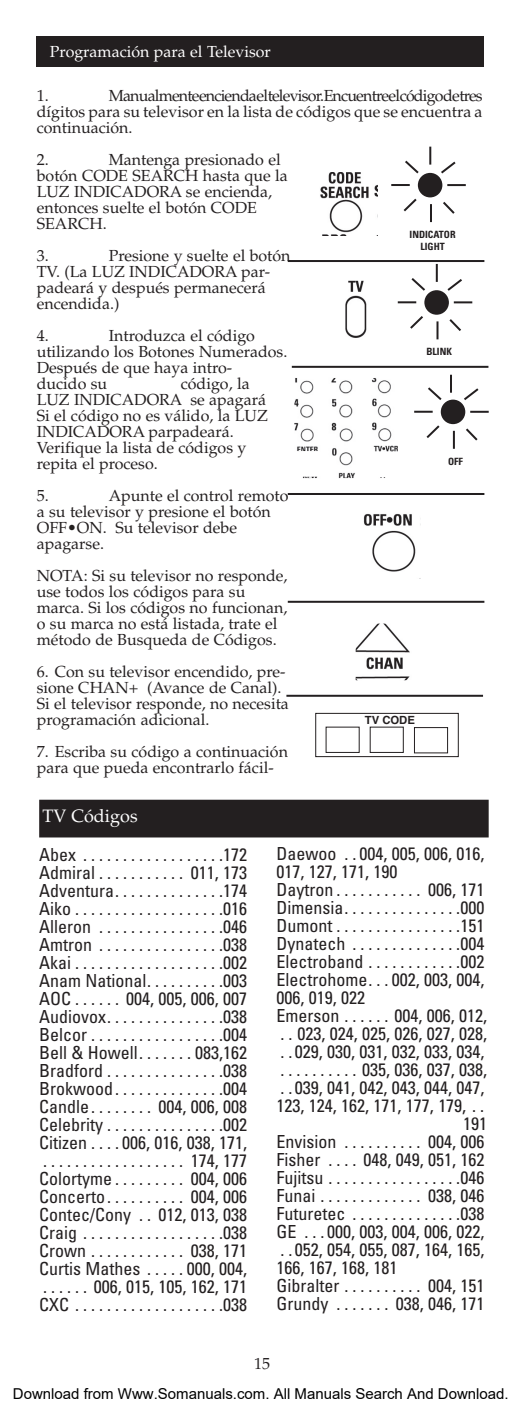
<style>
.page{position:relative;width:522px;height:1422px;background:#fff}
.page>*{position:absolute;margin:0;border:0;box-sizing:border-box;transform-origin:0 0}
.t1{font:condensed 18px/18px "Univers";color:#231f20;text-align:justify}
.t2{font:18px "Palatino";color:#fff}
.t3{font:16px/16px "Palatino";color:#231f20}
.t4{font:16px "Palatino";color:#fff}
.t5{font:15px "Arial";color:#000}
.t6{font:700 11.2px "Helvetica";color:#231f20}
.t7{font:700 condensed 10px/12px "Univers";color:#231f20;text-align:center}
</style>
<div class="page">
<div style="left:37px;top:36px;width:447px;height:31px;background:#231f20"></div>
<svg style="left:315px;top:712px;width:144px;height:45px"></svg>
<img style="left:320px;top:172px;width:58px;height:64px">
<div style="left:418px;top:173px;width:24px;height:24px;background:#231f20;border-radius:50%"></div>
<svg style="left:429px;top:147px;width:2px;height:18px"></svg>
<svg style="left:430px;top:204px;width:2px;height:18px"></svg>
<svg style="left:391px;top:184px;width:19px;height:2px"></svg>
<svg style="left:447px;top:184px;width:19px;height:2px"></svg>
<svg style="left:405px;top:160px;width:14px;height:14px"></svg>
<svg style="left:441px;top:161px;width:15px;height:13px"></svg>
<svg style="left:403px;top:198px;width:14px;height:14px"></svg>
<svg style="left:443px;top:201px;width:12px;height:13px"></svg>
<img style="left:345px;top:280px;width:22px;height:58px">
<div style="left:424px;top:290px;width:25px;height:25px;background:#231f20;border-radius:50%"></div>
<svg style="left:436px;top:264px;width:2px;height:18px"></svg>
<svg style="left:437px;top:321px;width:2px;height:18px"></svg>
<svg style="left:398px;top:301px;width:18px;height:2px"></svg>
<svg style="left:454px;top:301px;width:18px;height:2px"></svg>
<svg style="left:411px;top:278px;width:14px;height:13px"></svg>
<svg style="left:447px;top:279px;width:15px;height:12px"></svg>
<svg style="left:410px;top:316px;width:13px;height:13px"></svg>
<svg style="left:449px;top:319px;width:12px;height:12px"></svg>
<div style="left:441px;top:400px;width:24px;height:24px;background:#231f20;border-radius:50%"></div>
<svg style="left:450px;top:375px;width:2px;height:18px"></svg>
<svg style="left:453px;top:431px;width:2px;height:18px"></svg>
<svg style="left:414px;top:411px;width:19px;height:2px"></svg>
<svg style="left:470px;top:411px;width:19px;height:2px"></svg>
<svg style="left:428px;top:387px;width:14px;height:13px"></svg>
<svg style="left:464px;top:388px;width:15px;height:13px"></svg>
<svg style="left:426px;top:425px;width:14px;height:13px"></svg>
<svg style="left:466px;top:428px;width:12px;height:13px"></svg>
<img style="left:294px;top:378px;width:104px;height:100px">
<div style="left:293px;top:451px;width:31px;height:26px;background:#fff"></div>
<div style="left:372px;top:452px;width:31px;height:25px;background:#fff"></div>
<img style="left:363px;top:513px;width:57px;height:66px">
<img style="left:356px;top:624px;width:54px;height:56px">
<hr style="left:288px;top:260px;width:196px;height:2px;background:#231f20">
<hr style="left:292px;top:366px;width:196px;height:2px;background:#231f20">
<hr style="left:288px;top:493px;width:196px;height:2px;background:#231f20">
<hr style="left:288px;top:601px;width:196px;height:2px;background:#231f20">
<hr style="left:286px;top:695px;width:197px;height:2px;background:#231f20">
<div style="left:39px;top:800px;width:450px;height:37px;background:#231f20"></div>
<p class="t4" style="left:50px;top:42px;width:222px">Programación para el Televisor</p>
<p class="t3" style="left:37px;top:88px;width:447px;text-align:justify;text-indent:72px">Manualmente encienda el televisor. Encuentre el código de tres dígitos para su televisor en la lista de códigos que se encuentra a continuación.</p>
<p class="t3" style="left:37px;top:152px;width:13px">2.</p>
<p class="t3" style="left:37px;top:88px;width:13px">1.</p>
<p class="t3" style="left:37px;top:152px;width:253px;text-indent:72px">Mantenga presionado el botón CODE SEARCH hasta que la<br>LUZ INDICADORA se encienda, entonces suelte el botón CODE<br>SEARCH.</p>
<p class="t3" style="left:37px;top:248px;width:13px">3.</p>
<p class="t7" style="left:410px;top:228px;width:48px">INDICATOR<br>LIGHT</p>
<p class="t3" style="left:37px;top:248px;width:255px;text-indent:72px">Presione y suelte el botón<br>TV. (La LUZ INDICADORA par&shy;padeará y después permanecerá encendida.)</p>
<p class="t3" style="left:37px;top:328px;width:13px">4.</p>
<p class="t3" style="left:37px;top:328px;width:252px;text-indent:72px">Introduzca el código utilizando los Botones Numerados.<br>Después de que haya intro-<br>ducido su</p>
<p class="t7" style="left:426px;top:345px;width:27px">BLINK</p>
<p class="t3" style="left:37px;top:376px;width:232px;text-indent:144px">código, la<br>LUZ INDICADORA se apagará<br>Si el código no es válido, la LUZ<br>INDICADORA parpadeará.<br>Verifique la lista de códigos y repita el proceso.</p>
<p class="t3" style="left:37px;top:488px;width:13px">5.</p>
<p class="t7" style="left:448px;top:455px;width:16px">OFF</p>
<p class="t3" style="left:37px;top:488px;width:253px;text-indent:72px">Apunte el control remoto a su televisor y presione el botón<br>OFF•ON. Su televisor debe apagarse.</p>
<p class="t3" style="left:37px;top:568px;width:252px">NOTA: Si su televisor no responde, use todos los códigos para su marca. Si los códigos no funcionan, o su marca no está listada, trate el método de Busqueda de Códigos.</p>
<p class="t3" style="left:37px;top:664px;width:254px">6. Con su televisor encendido, pre&shy;sione CHAN+ (Avance de Canal).<br>Si el televisor responde, no necesita programación adicional.</p>
<p class="t3" style="left:37px;top:744px;width:253px">7. Escriba su código a continuación para que pueda encontrarlo fácil-</p>
<p class="t6" style="left:365px;top:713px;width:52px">TV CODE</p>
<p class="t2" style="left:42px;top:805px;width:97px">TV Códigos</p>
<p class="t1" style="left:39px;top:845px;width:209px">Abex . . . . . . . . . . . . . . . . . .172<br>Admiral . . . . . . . . . . . 011, 173<br>Adventura. . . . . . . . . . . . . .174<br>Aiko . . . . . . . . . . . . . . . . . . .016<br>Alleron . . . . . . . . . . . . . . . .046<br>Amtron . . . . . . . . . . . . . . . .038<br>Akai . . . . . . . . . . . . . . . . . . .002<br>Anam National. . . . . . . . . .003<br>AOC . . . . . . 004, 005, 006, 007<br>Audiovox. . . . . . . . . . . . . . .038<br>Belcor . . . . . . . . . . . . . . . . .004<br>Bell &amp; Howell. . . . . . . 083,162<br>Bradford . . . . . . . . . . . . . . .038<br>Brokwood. . . . . . . . . . . . . .004<br>Candle. . . . . . . . 004, 006, 008<br>Celebrity . . . . . . . . . . . . . . .002<br>Citizen . . . . 006, 016, 038, 171, . . . . . . . . . . . . . . . . . . 174, 177<br>Colortyme . . . . . . . . . 004, 006<br>Concerto. . . . . . . . . . 004, 006<br>Contec/Cony . . 012, 013, 038<br>Craig . . . . . . . . . . . . . . . . . .038<br>Crown . . . . . . . . . . . . 038, 171<br>Curtis Mathes . . . . . 000, 004, . . . . . . 006, 015, 105, 162, 171<br>CXC . . . . . . . . . . . . . . . . . . .038</p>
<p class="t1" style="left:277px;top:844px;width:209px">Daewoo . . 004, 005, 006, 016,</p>
<p class="t1" style="left:277px;top:862px;width:123px">017, 127, 171, 190</p>
<p class="t1" style="left:277px;top:880px;width:209px">Daytron . . . . . . . . . . . 006, 171</p>
<p class="t1" style="left:277px;top:898px;width:209px">Dimensia. . . . . . . . . . . . . . .000</p>
<p class="t1" style="left:277px;top:916px;width:209px">Dumont . . . . . . . . . . . . . . . .151</p>
<p class="t1" style="left:277px;top:934px;width:209px">Dynatech . . . . . . . . . . . . . .004</p>
<p class="t1" style="left:277px;top:952px;width:209px">Electroband . . . . . . . . . . . .002</p>
<p class="t1" style="left:277px;top:970px;width:209px">Electrohome. . . 002, 003, 004,</p>
<p class="t1" style="left:277px;top:988px;width:90px">006, 019, 022</p>
<p class="t1" style="left:277px;top:1006px;width:212px">Emerson . . . . . . 004, 006, 012,</p>
<p class="t1" style="left:281px;top:1024px;width:208px">. . 023, 024, 025, 026, 027, 028,</p>
<p class="t1" style="left:281px;top:1042px;width:205px">. . 029, 030, 031, 032, 033, 034,</p>
<p class="t1" style="left:281px;top:1060px;width:208px">. . . . . . . . . . 035, 036, 037, 038,</p>
<p class="t1" style="left:281px;top:1078px;width:205px">. . 039, 041, 042, 043, 044, 047,</p>
<p class="t1" style="left:277px;top:1096px;width:209px">123, 124, 162, 171, 177, 179, . .</p>
<p class="t1" style="left:463px;top:1114px;width:25px">191</p>
<p class="t1" style="left:277px;top:1132px;width:209px">Envision . . . . . . . . . . 004, 006</p>
<p class="t1" style="left:277px;top:1150px;width:209px">Fisher . . . . 048, 049, 051, 162</p>
<p class="t1" style="left:277px;top:1168px;width:209px">Fujitsu . . . . . . . . . . . . . . . . .046</p>
<p class="t1" style="left:277px;top:1186px;width:209px">Funai . . . . . . . . . . . . . 038, 046</p>
<p class="t1" style="left:277px;top:1204px;width:209px">Futuretec . . . . . . . . . . . . . .038</p>
<p class="t1" style="left:277px;top:1222px;width:209px">GE . . . 000, 003, 004, 006, 022,</p>
<p class="t1" style="left:281px;top:1240px;width:205px">. . 052, 054, 055, 087, 164, 165,</p>
<p class="t1" style="left:277px;top:1258px;width:123px">166, 167, 168, 181</p>
<p class="t1" style="left:277px;top:1276px;width:209px">Gibralter . . . . . . . . . . 004, 151</p>
<p class="t1" style="left:277px;top:1294px;width:209px">Grundy . . . . . . . 038, 046, 171</p>
<p class="t3" style="left:254px;top:1356px;width:17px">15</p>
<p class="t5" style="left:13px;top:1385px;width:497px">Download from Www.Somanuals.com. All Manuals Search And Download.</p>
</div>
